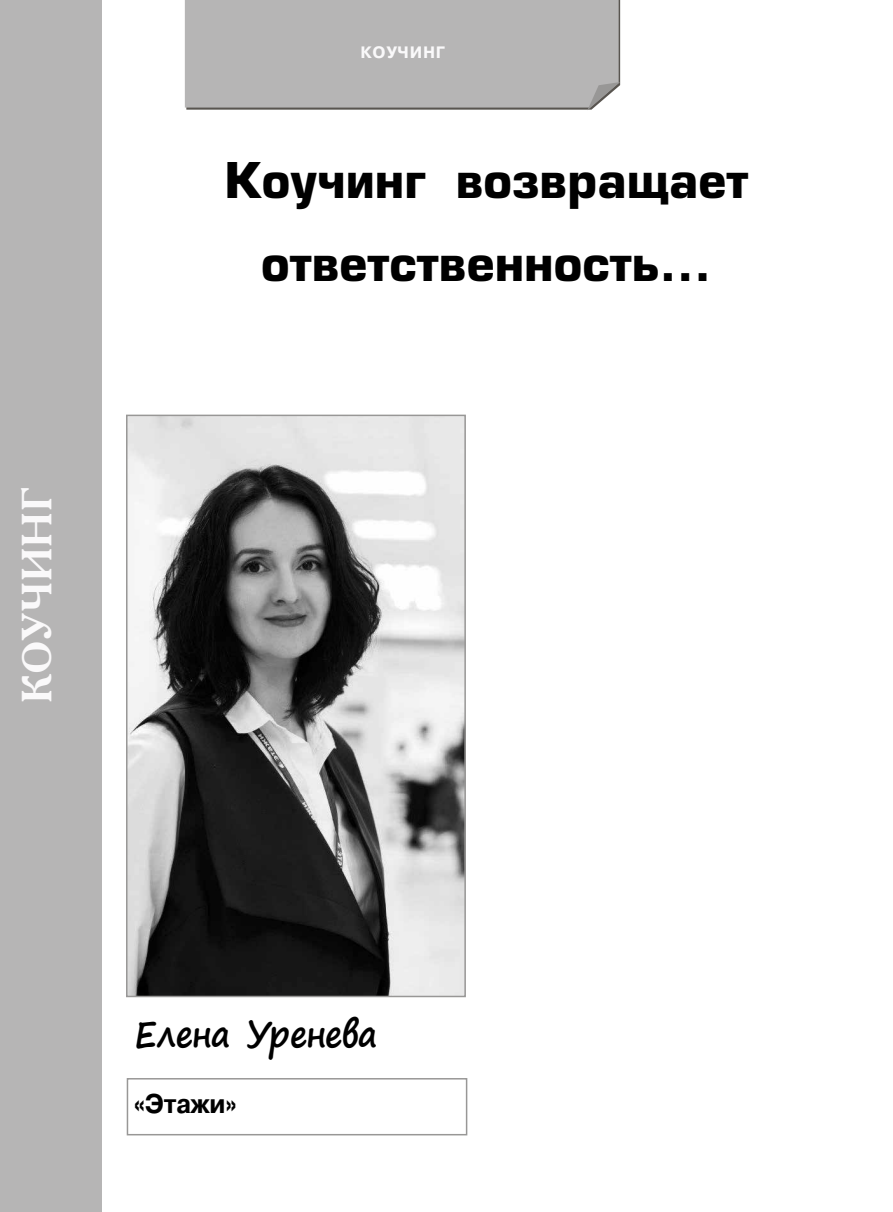
<style>
.page{position:relative;width:893px;height:1212px;background:#fff}
.page>*{position:absolute;margin:0;border:0;box-sizing:border-box;transform-origin:0 0}
.t1{font:700 48px/82.5px "Europe";color:#000;text-align:center}
.t2{font:700 42px "Academy C";letter-spacing:.015em;color:#faf9fa}
.t3{font:700 36px "Segoe Print";letter-spacing:-.02em;color:#000;scale:.92 1}
.t4{font:700 27px "Pragmatica";letter-spacing:-.02em;color:#000;scale:.92 1}
.t5{font:700 16.5px "Pragmatica";color:#faf9fa}
</style>
<div class="page">
<div style="left:0;top:0;width:102px;height:1212px;background:#b6b5b5"></div>
<div style="left:185px;top:0;width:434px;height:108px;background:#b6b5b5"></div>
<svg style="left:587px;top:82px;width:33px;height:28px"></svg>
<div style="left:127px;top:1078px;width:340px;height:57px;border:2px solid #989796"></div>
<img style="left:129px;top:418px;width:334px;height:576px">
<div style="left:126px;top:415px;width:340px;height:582px;border:2px solid #989796"></div>
<p class="t2" style="left:9px;top:703px;width:216px;rotate:-90deg">Коучинг</p>
<p class="t5" style="left:361px;top:42px;width:86px">Коучинг</p>
<p class="t1" style="left:224px;top:139px;width:525px">Коучинг возвращает ответственность...</p>
<p class="t3" style="left:134px;top:1001px;width:266px">Елена Уренева</p>
<p class="t4" style="left:134px;top:1086px;width:113px">«Этажи»</p>
</div>
